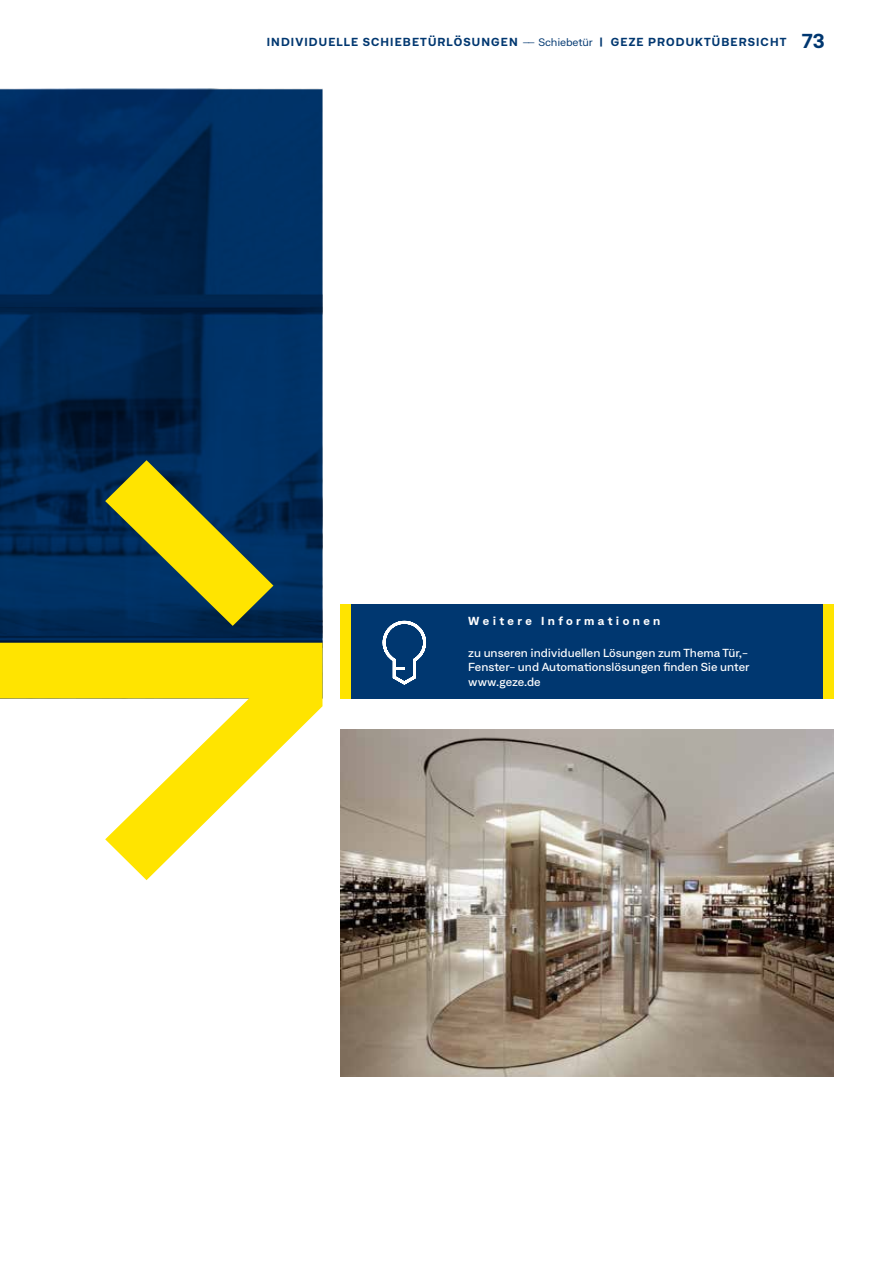
<style>
.page{position:relative;width:893px;height:1263px;background:#fff}
.page>*{position:absolute;margin:0;border:0;box-sizing:border-box;transform-origin:0 0}
.t1{font:500 expanded 11.25px/14.2px "Neufile Grotesk";color:#fff}
.t2{font:700 expanded 11.25px "Neufile Grotesk";letter-spacing:.1em;color:#003770}
.t3{font:700 expanded 11.25px "Neufile Grotesk";letter-spacing:.3em;color:#fff}
.s1{font-weight:400;font-size:10.5px}
.s2{font-size:19.5px}
</style>
<div class="page">
<img style="left:340px;top:730px;width:493px;height:346px">
<svg style="left:0;top:89px;width:322px;height:371px;background:#002a59"></svg>
<svg style="left:0;top:460px;width:322px;height:420px"></svg>
<div style="left:340px;top:604px;width:493px;height:94px;background:#003770"></div>
<svg style="left:382px;top:620px;width:44px;height:65px"></svg>
<div style="left:340px;top:604px;width:11px;height:94px;background:#ffe400"></div>
<div style="left:823px;top:604px;width:10px;height:94px;background:#ffe400"></div>
<p class="t2" style="left:267px;top:35px;width:560px">INDIVIDUELLE SCHIEBETÜRLÖSUNGEN <span class="s1">–– Schiebetür</span> | GEZE PRODUKTÜBERSICHT <span class="s2">73</span></p>
<p class="t3" style="left:468px;top:613px;width:194px">Weitere Informationen</p>
<p class="t1" style="left:468px;top:646px;width:283px">zu unseren individuellen Lösungen zum Thema Tür,-<br>Fenster- und Automationslösungen finden Sie unter www.geze.de</p>
</div>
